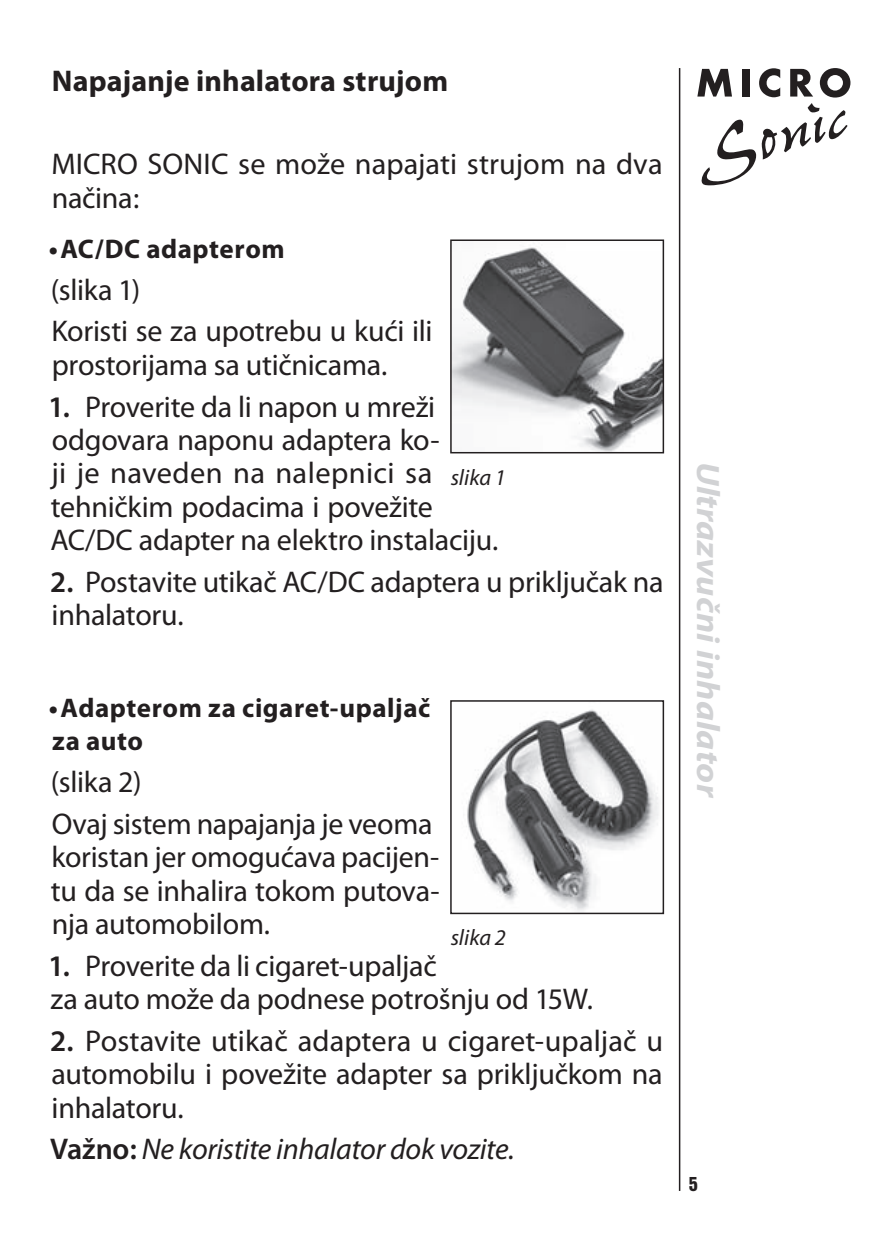
<style>
.page{position:relative;width:893px;height:1259px;background:#fff}
.page>*{position:absolute;margin:0;border:0;box-sizing:border-box;transform-origin:0 0}
.t1{font:italic 700 32.4px "Myriad Pro";letter-spacing:.005em;color:#d1d2d4;scale:1.11 1}
.t2{font:30px/33.3px "Myriad Pro";letter-spacing:-.01em;color:#231f20}
.t3{font:italic 30px "Myriad Pro";letter-spacing:-.015em;color:#231f20}
.t4{font:700 30px "Myriad Pro";letter-spacing:.005em;color:#231f20}
.t5{font:700 27px/33.3px "Myriad Pro";letter-spacing:.02em;color:#231f20}
.t6{font:italic 22.5px "Myriad Pro";letter-spacing:-.005em;color:#231f20}
.t7{font:21px "Nimbus San DEE Blac Cond";color:#231f20}
.s1{font-weight:600}
.s2{font-weight:600;font-style:normal}
</style>
<div class="page">
<hr style="left:679px;top:68px;width:1px;height:1123px;background:#231f20">
<svg style="left:697px;top:68px;width:153px;height:117px"></svg>
<img style="left:466px;top:709px;width:193px;height:202px">
<div style="left:450px;top:700px;width:214px;height:214px;border:2px solid #231f20"></div>
<img style="left:453px;top:247px;width:208px;height:203px">
<div style="left:450px;top:239px;width:214px;height:214px;border:2px solid #231f20"></div>
<p class="t4" style="left:52px;top:64px;width:398px">Napajanje inhalatora strujom</p>
<p class="t2" style="left:51px;top:148px;width:613px">MICRO SONIC se može napajati strujom na dva načina:</p>
<p class="t5" style="left:49px;top:232px;width:237px">• AC/DC adapterom</p>
<p class="t2" style="left:51px;top:269px;width:383px;line-height:41.7px">(slika 1)<br>Koristi se za upotrebu u kući ili</p>
<p class="t2" style="left:52px;top:349px;width:337px">prostorijama sa utičnicama.</p>
<p class="t2" style="left:48px;top:390px;width:452px"><span class="s1">1.</span> Proverite da li napon u mreži odgovara naponu adaptera ko-<br>ji je naveden na nalepnici sa tehničkim podacima i povežite<br>AC/DC adapter na elektro instalaciju.</p>
<p class="t2" style="left:50px;top:565px;width:615px"><span class="s1">2.</span> Postavite utikač AC/DC adaptera u priključak na inhalatoru.</p>
<p class="t6" style="left:451px;top:465px;width:57px">slika 1</p>
<p class="t5" style="left:49px;top:691px;width:383px">• Adapterom za cigaret-upaljač za auto</p>
<p class="t2" style="left:51px;top:762px;width:383px;line-height:41.7px">(slika 2)<br>Ovaj sistem napajanja je veoma</p>
<p class="t2" style="left:51px;top:841px;width:390px;text-align:justify">koristan jer omogućava pacijen&shy;tu da se inhalira tokom putova&shy;nja automobilom.</p>
<p class="t2" style="left:48px;top:949px;width:546px"><span class="s1">1.</span> Proverite da li cigaret-upaljač<br>za auto može da podnese potrošnju od 15W.</p>
<p class="t2" style="left:50px;top:1024px;width:614px;text-align:justify"><span class="s1">2.</span> Postavite utikač adaptera u cigaret-upaljač u automobilu i povežite adapter sa priključkom na inhalatoru.</p>
<p class="t3" style="left:50px;top:1133px;width:466px"><span class="s2">Važno:</span> Ne koristite inhalator dok vozite.</p>
<p class="t6" style="left:451px;top:925px;width:57px">slika 2</p>
<p class="t1" style="left:726px;top:462px;width:304px;rotate:90deg">Ultrazvučni inhalator</p>
<p class="t7" style="left:689px;top:1172px;width:11px">5</p>
</div>
